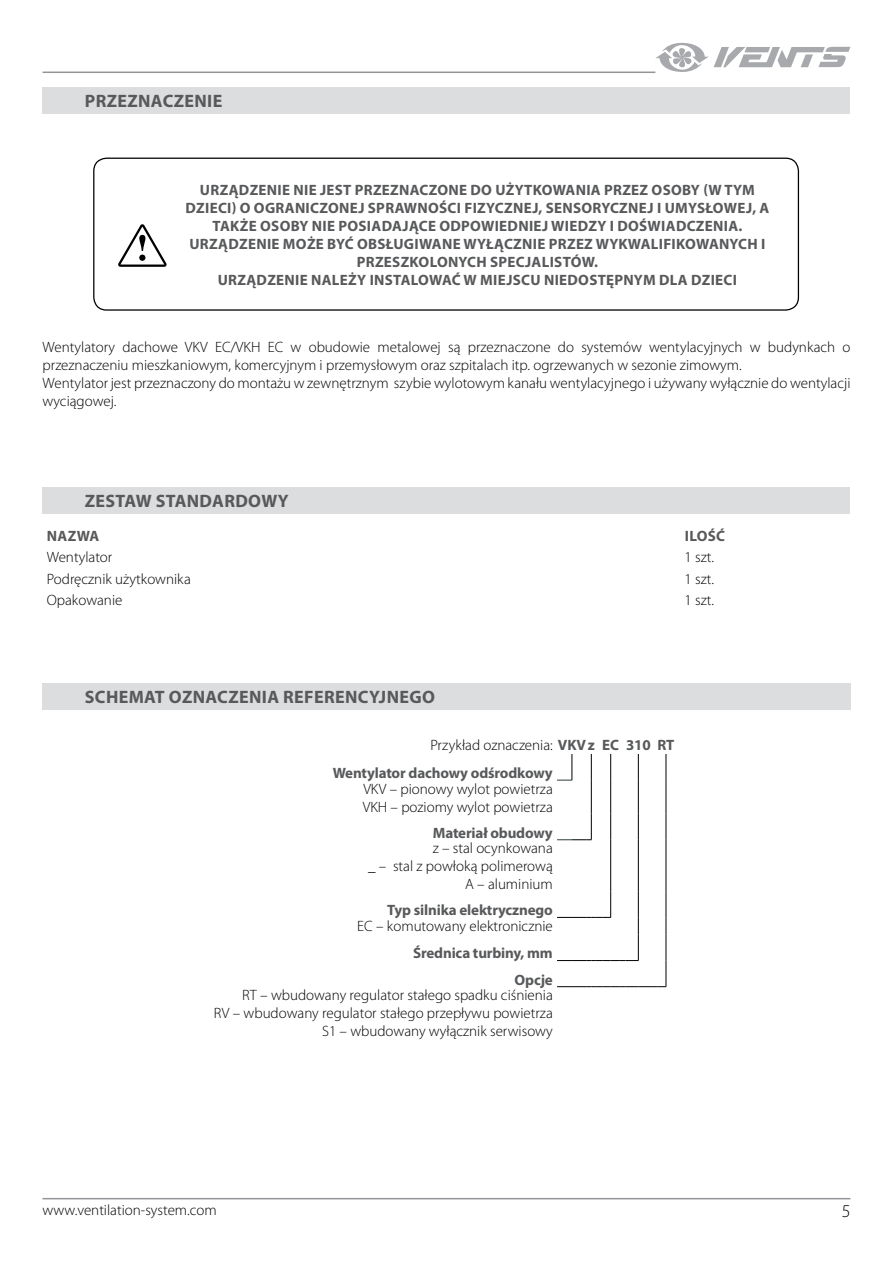
<style>
.page{position:relative;width:893px;height:1263px;background:#fff}
.page>*{position:absolute;margin:0;border:0;box-sizing:border-box;transform-origin:0 0}
.t1{font:700 18px "Myriad Pro";letter-spacing:.02em;color:#58595b}
.t2{font:300 18px "Myriad Pro";color:#000}
.t3{font:300 15px/18px "Myriad Pro";color:#000}
.t4{font:700 15px/18px "Myriad Pro";letter-spacing:.02em;color:#58595b;text-align:center}
.t5{font:700 15px/28.2px "Myriad Pro";letter-spacing:-.01em;color:#58595b}
.s1{font-weight:300;color:#000}
</style>
<div class="page">
<hr style="left:43px;top:1198px;width:807px;height:1px;background:#939598">
<hr style="left:43px;top:72px;width:612px;height:1px;background:#939598">
<svg style="left:655px;top:43px;width:195px;height:29px"></svg>
<div style="left:93px;top:158px;width:706px;height:153px;border:1px solid #000;border-radius:13px"></div>
<svg style="left:118px;top:224px;width:49px;height:43px"></svg>
<svg style="left:591px;top:754px;width:1px;height:26px"></svg>
<hr style="left:591px;top:780px;width:1px;height:34px;background:#000">
<svg style="left:557px;top:754px;width:16px;height:27px"></svg>
<svg style="left:610px;top:754px;width:1px;height:26px"></svg>
<hr style="left:610px;top:780px;width:1px;height:34px;background:#000">
<svg style="left:610px;top:814px;width:1px;height:26px"></svg>
<hr style="left:610px;top:840px;width:1px;height:51px;background:#000">
<svg style="left:557px;top:814px;width:35px;height:26px"></svg>
<svg style="left:638px;top:754px;width:1px;height:26px"></svg>
<hr style="left:638px;top:780px;width:1px;height:34px;background:#000">
<svg style="left:638px;top:814px;width:1px;height:26px"></svg>
<hr style="left:638px;top:840px;width:1px;height:51px;background:#000">
<svg style="left:666px;top:754px;width:1px;height:26px"></svg>
<hr style="left:666px;top:780px;width:1px;height:34px;background:#000">
<svg style="left:666px;top:814px;width:1px;height:26px"></svg>
<hr style="left:666px;top:840px;width:1px;height:51px;background:#000">
<svg style="left:557px;top:891px;width:110px;height:96px"></svg>
<div style="left:42px;top:487px;width:808px;height:26px;background:#dcddde"></div>
<div style="left:42px;top:87px;width:808px;height:27px;background:#dcddde"></div>
<div style="left:42px;top:683px;width:809px;height:26px;background:#dcddde"></div>
<p class="t1" style="left:85px;top:89px;width:139px">PRZEZNACZENIE</p>
<p class="t4" style="left:185px;top:180px;width:585px">URZĄDZENIE NIE JEST PRZEZNACZONE DO UŻYTKOWANIA PRZEZ OSOBY (W TYM DZIECI) O OGRANICZONEJ SPRAWNOŚCI FIZYCZNEJ, SENSORYCZNEJ I UMYSŁOWEJ, A TAKŻE OSOBY NIE POSIADAJĄCE ODPOWIEDNIEJ WIEDZY I DOŚWIADCZENIA.<br>URZĄDZENIE MOŻE BYĆ OBSŁUGIWANE WYŁĄCZNIE PRZEZ WYKWALIFIKOWANYCH I PRZESZKOLONYCH SPECJALISTÓW.<br>URZĄDZENIE NALEŻY INSTALOWAĆ W MIEJSCU NIEDOSTĘPNYM DLA DZIECI</p>
<p class="t3" style="left:43px;top:338px;width:809px">Wentylatory dachowe VKV EC/VKH EC w obudowie metalowej są przeznaczone do systemów wentylacyjnych w budynkach o przeznaczeniu mieszkaniowym, komercyjnym i przemysłowym oraz szpitalach itp. ogrzewanych w sezonie zimowym.<br>Wentylator jest przeznaczony do montażu w zewnętrznym szybie wylotowym kanału wentylacyjnego i używany wyłącznie do wentylacji wyciągowej.</p>
<p class="t1" style="left:85px;top:489px;width:205px">ZESTAW STANDARDOWY</p>
<p class="t4" style="left:47px;top:527px;width:54px">NAZWA</p>
<p class="t4" style="left:685px;top:527px;width:42px">ILOŚĆ</p>
<p class="t3" style="left:47px;top:549px;width:67px">Wentylator</p>
<p class="t3" style="left:685px;top:549px;width:31px">1 szt.</p>
<p class="t3" style="left:47px;top:570px;width:146px">Podręcznik użytkownika</p>
<p class="t3" style="left:685px;top:570px;width:31px">1 szt.</p>
<p class="t3" style="left:47px;top:591px;width:77px">Opakowanie</p>
<p class="t3" style="left:685px;top:591px;width:31px">1 szt.</p>
<p class="t1" style="left:85px;top:685px;width:352px">SCHEMAT OZNACZENIA REFERENCYJNEGO</p>
<p class="t5" style="left:333px;top:730px;width:343px;text-indent:98px"><span class="s1">Przykład oznaczenia:</span> VKV z EC 310 RT<br>Wentylator dachowy odśrodkowy</p>
<p class="t3" style="left:363px;top:780px;width:192px">VKV – pionowy wylot powietrza<br>VKH – poziomy wylot powietrza</p>
<p class="t5" style="left:433px;top:818px;width:122px">Materiał obudowy</p>
<p class="t3" style="left:368px;top:839px;width:186px;text-align:right">z – stal ocynkowana<br>_ – stal z powłoką polimerową<br>A – aluminium</p>
<p class="t5" style="left:387px;top:896px;width:167px">Typ silnika elektrycznego</p>
<p class="t3" style="left:357px;top:917px;width:197px">EC – komutowany elektronicznie</p>
<p class="t5" style="left:413px;top:940px;width:141px;line-height:26.1px;text-align:right">Średnica turbiny, mm<br>Opcje</p>
<p class="t3" style="left:214px;top:986px;width:340px;text-align:right">RT – wbudowany regulator stałego spadku ciśnienia<br>RV – wbudowany regulator stałego przepływu powietrza<br>S1 – wbudowany wyłącznik serwisowy</p>
<p class="t3" style="left:43px;top:1201px;width:176px">www.ventilation-system.com</p>
<p class="t2" style="left:842px;top:1201px;width:10px">5</p>
</div>
